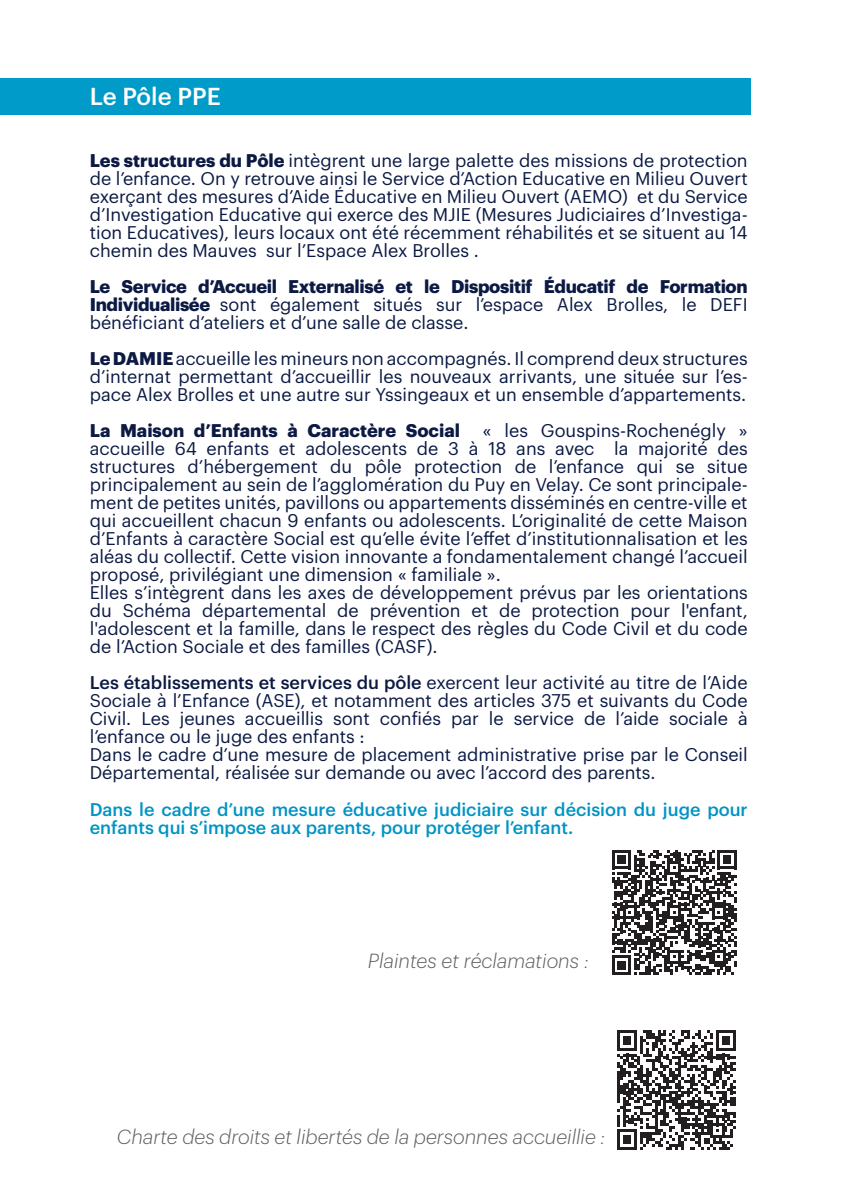
<style>
.page{position:relative;width:842px;height:1191px;background:#fff}
.page>*{position:absolute;margin:0;border:0;box-sizing:border-box;transform-origin:0 0}
.t1{font:500 24px "Graphik";color:#fff}
.t2{font:italic 300 20px "Graphik";color:#5f5f62}
.t3{font:18px/18px "Graphik";color:#0b1943;text-align:justify}
.t4{font:500 18px/18px "Graphik";color:#0094c4}
.s1{font-weight:700}
.s2{font-weight:500}
</style>
<div class="page">
<div style="left:0;top:78px;width:750px;height:37px;background:#009bc8"></div>
<svg style="left:617px;top:1030px;width:119px;height:119px"></svg>
<svg style="left:612px;top:850px;width:125px;height:125px"></svg>
<p class="t1" style="left:90px;top:78px;width:132px">Le Pôle PPE</p>
<p class="t3" style="left:90px;top:150px;width:659px"><span class="s1">Les structures du Pôle</span> intègrent une large palette des missions de protection de l’enfance. On y retrouve ainsi le Service d’Action Educative en Milieu Ouvert exerçant des mesures d’Aide Éducative en Milieu Ouvert (AEMO) et du Service d’Investigation Educative qui exerce des MJIE (Mesures Judiciaires d’Investiga&shy;tion Educatives), leurs locaux ont été récemment réhabilités et se situent au 14 chemin des Mauves sur l’Espace Alex Brolles .</p>
<p class="t3" style="left:90px;top:276px;width:659px"><span class="s1">Le Service d’Accueil Externalisé et le Dispositif Éducatif de Formation Individualisée</span> sont également situés sur l’espace Alex Brolles, le DEFI bénéficiant d’ateliers et d’une salle de classe.</p>
<p class="t3" style="left:90px;top:348px;width:659px"><span class="s1">Le DAMIE</span> accueille les mineurs non accompagnés. Il comprend deux structures d’internat permettant d’accueillir les nouveaux arrivants, une située sur l’es&shy;pace Alex Brolles et une autre sur Yssingeaux et un ensemble d’appartements.</p>
<p class="t3" style="left:90px;top:420px;width:659px"><span class="s1">La Maison d’Enfants à Caractère Social</span> « les Gouspins-Rochenégly » accueille 64 enfants et adolescents de 3 à 18 ans avec la majorité des structures d’hébergement du pôle protection de l’enfance qui se situe principalement au sein de l’agglomération du Puy en Velay. Ce sont principale&shy;ment de petites unités, pavillons ou appartements disséminés en centre-ville et qui accueillent chacun 9 enfants ou adolescents. L’originalité de cette Maison d’Enfants à caractère Social est qu’elle évite l’effet d’institutionnalisation et les aléas du collectif. Cette vision innovante a fondamentalement changé l’accueil proposé, privilégiant une dimension « familiale ».</p>
<p class="t3" style="left:90px;top:582px;width:659px">Elles s’intègrent dans les axes de développement prévus par les orientations du Schéma départemental de prévention et de protection pour l'enfant, l'adolescent et la famille, dans le respect des règles du Code Civil et du code de l’Action Sociale et des familles (CASF).</p>
<p class="t3" style="left:90px;top:672px;width:659px"><span class="s2">Les établissements et services du pôle</span> exercent leur activité au titre de l’Aide Sociale à l’Enfance (ASE), et notamment des articles 375 et suivants du Code Civil. Les jeunes accueillis sont confiés par le service de l’aide sociale à l’enfance ou le juge des enfants :</p>
<p class="t3" style="left:90px;top:744px;width:659px">Dans le cadre d’une mesure de placement administrative prise par le Conseil<br>Départemental, réalisée sur demande ou avec l’accord des parents.</p>
<p class="t4" style="left:90px;top:798px;width:659px">Dans le cadre d’une mesure éducative judiciaire sur décision du juge pour enfants qui s’impose aux parents, pour protéger l’enfant.</p>
<p class="t2" style="left:368px;top:946px;width:222px">Plaintes et réclamations :</p>
<p class="t2" style="left:117px;top:1121px;width:490px">Charte des droits et libertés de la personnes accueillie :</p>
</div>
